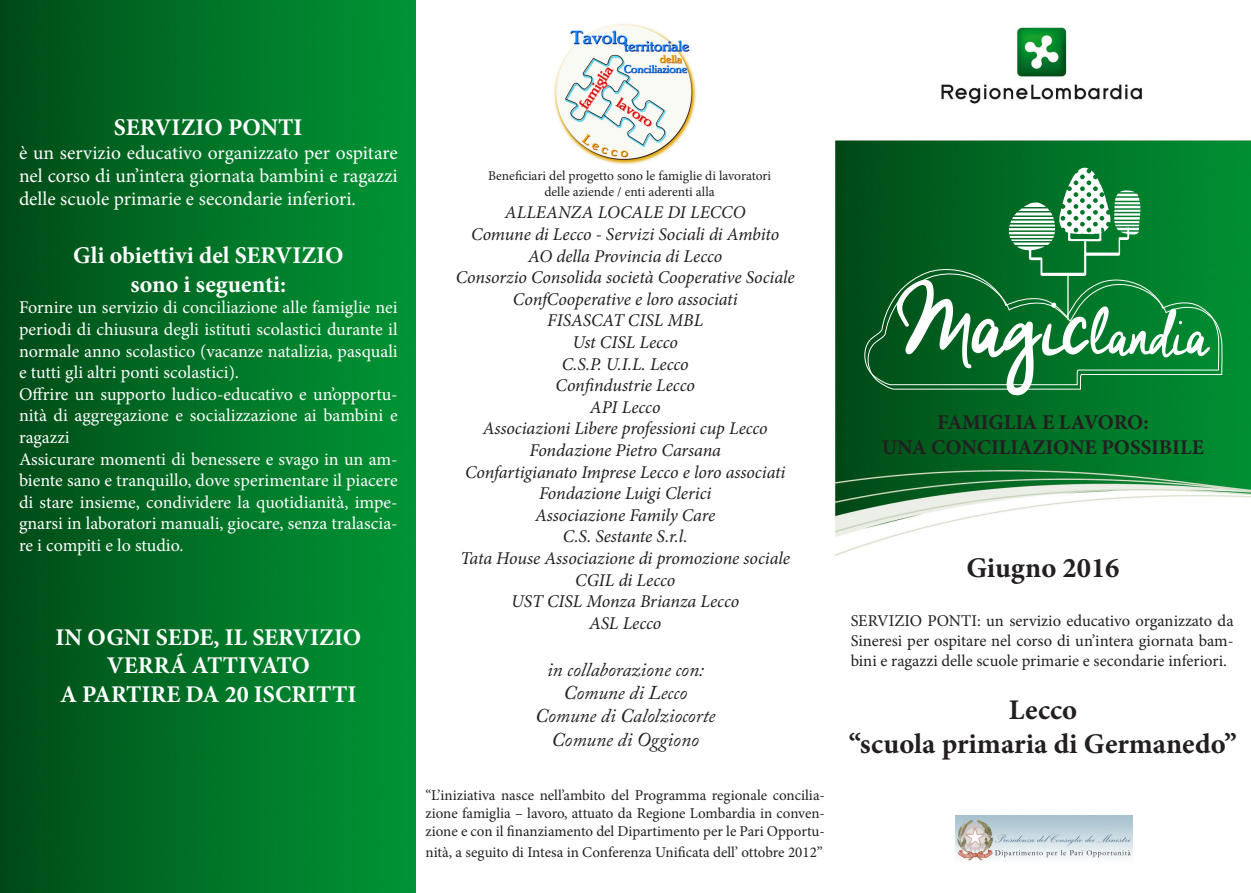
<style>
.page{position:relative;width:1251px;height:893px;background:#fff}
.page>*{position:absolute;margin:0;border:0;box-sizing:border-box;transform-origin:0 0}
.t1{font:78.45px "Cheddar Jack";letter-spacing:-.025em;color:#fff}
.t2{font:700 28.5px "Minion Pro";color:#231f20}
.t3{font:700 24px/28.8px "Minion Pro";color:#fff;text-align:center}
.t4{font:700 21px "Minion Pro";color:#231f20}
.t5{font:19.5px/23.4px "Minion Pro";color:#fff;text-align:justify}
.t6{font:italic 19.5px "Adobe Caslon Pro";color:#231f20}
.t7{font:18px/21.6px "Minion Pro";color:#fff;text-align:justify}
.t8{font:italic 18px "Minion Pro";letter-spacing:-.005em;color:#231f20}
.t9{font:16.5px/19.8px "Minion Pro";color:#231f20;text-align:justify}
.t10{font:15px/18px "Minion Pro";color:#231f20;text-align:justify}
.t11{font:13.5px "Minion Pro";color:#231f20}
.s1{font-size:122.1px}
</style>
<div class="page">
<img style="left:834px;top:26px;width:416px;height:831px">
<img style="left:0;top:0;width:415px;height:893px">
<img style="left:554px;top:23px;width:143px;height:142px">
<img style="left:955px;top:815px;width:177px;height:46px">
<svg style="left:863px;top:168px;width:359px;height:222px;background:#137835"></svg>
<p class="t3" style="left:114px;top:113px;width:190px">SERVIZIO PONTI</p>
<p class="t5" style="left:19px;top:141px;width:380px">è un servizio educativo organizzato per ospitare nel corso di un’intera giornata bambini e ragazzi delle scuole primarie e secondarie inferiori.</p>
<p class="t3" style="left:73px;top:241px;width:272px">Gli obiettivi del SERVIZIO</p>
<p class="t3" style="left:130px;top:269px;width:157px">sono i seguenti:</p>
<p class="t7" style="left:19px;top:297px;width:380px">Fornire un servizio di conciliazione alle famiglie nei periodi di chiusura degli istituti scolastici durante il normale anno scolastico (vacanze natalizia, pasquali e tutti gli altri ponti scolastici).</p>
<p class="t7" style="left:19px;top:383px;width:380px">Offrire un supporto ludico-educativo e un’opportu&shy;nità di aggregazione e socializzazione ai bambini e ragazzi</p>
<p class="t7" style="left:19px;top:448px;width:380px">Assicurare momenti di benessere e svago in un am&shy;biente sano e tranquillo, dove sperimentare il piacere di stare insieme, condividere la quotidianità, impe&shy;gnarsi in laboratori manuali, giocare, senza tralascia&shy;re i compiti e lo studio.</p>
<p class="t3" style="left:55px;top:622px;width:307px">IN OGNI SEDE, IL SERVIZIO<br>VERRÁ ATTIVATO</p>
<p class="t3" style="left:60px;top:680px;width:298px">A PARTIRE DA 20 ISCRITTI</p>
<p class="t11" style="left:488px;top:166px;width:284px">Beneficiari del progetto sono le famiglie di lavoratori</p>
<p class="t11" style="left:544px;top:183px;width:172px">delle aziende / enti aderenti alla</p>
<p class="t8" style="left:504px;top:200px;width:242px">ALLEANZA LOCALE DI LECCO</p>
<p class="t8" style="left:471px;top:222px;width:309px">Comune di Lecco - Servizi Sociali di Ambito</p>
<p class="t8" style="left:528px;top:244px;width:195px">AO della Provincia di Lecco</p>
<p class="t8" style="left:455px;top:265px;width:340px">Consorzio Consolida società Cooperative Sociale</p>
<p class="t8" style="left:513px;top:287px;width:226px">ConfCooperative e loro associati</p>
<p class="t8" style="left:547px;top:308px;width:157px">FISASCAT CISL MBL</p>
<p class="t8" style="left:572px;top:330px;width:107px">Ust CISL Lecco</p>
<p class="t8" style="left:561px;top:352px;width:128px">C.S.P. U.I.L. Lecco</p>
<p class="t8" style="left:555px;top:373px;width:141px">Confindustrie Lecco</p>
<p class="t8" style="left:590px;top:395px;width:72px">API Lecco</p>
<p class="t8" style="left:482px;top:416px;width:286px">Associazioni Libere professioni cup Lecco</p>
<p class="t8" style="left:529px;top:438px;width:193px">Fondazione Pietro Carsana</p>
<p class="t8" style="left:465px;top:460px;width:322px">Confartigianato Imprese Lecco e loro associati</p>
<p class="t8" style="left:539px;top:481px;width:174px">Fondazione Luigi Clerici</p>
<p class="t8" style="left:535px;top:503px;width:181px">Associazione Family Care</p>
<p class="t8" style="left:563px;top:524px;width:126px">C.S. Sestante S.r.l.</p>
<p class="t8" style="left:460px;top:546px;width:331px">Tata House Associazione di promozione sociale</p>
<p class="t8" style="left:575px;top:568px;width:102px">CGIL di Lecco</p>
<p class="t8" style="left:511px;top:589px;width:229px">UST CISL Monza Brianza Lecco</p>
<p class="t8" style="left:589px;top:611px;width:74px">ASL Lecco</p>
<p class="t6" style="left:547px;top:657px;width:158px">in collaborazione con:</p>
<p class="t6" style="left:563px;top:681px;width:125px">Comune di Lecco</p>
<p class="t6" style="left:535px;top:704px;width:182px">Comune di Calolziocorte</p>
<p class="t6" style="left:551px;top:728px;width:149px">Comune di Oggiono</p>
<p class="t10" style="left:425px;top:786px;width:401px">“L’iniziativa nasce nell’ambito del Programma regionale concilia&shy;zione famiglia – lavoro, attuato da Regione Lombardia in conven&shy;zione e con il finanziamento del Dipartimento per le Pari Opportu-</p>
<p class="t10" style="left:425px;top:844px;width:399px">nità, a seguito di Intesa in Conferenza Unificata dell’ ottobre 2012”</p>
<p class="t1" style="left:896px;top:290px;width:313px"><span class="s1">Magic</span>landia</p>
<p class="t4" style="left:937px;top:407px;width:213px">FAMIGLIA E LAVORO:</p>
<p class="t4" style="left:881px;top:432px;width:323px">UNA CONCILIAZIONE POSSIBILE</p>
<p class="t2" style="left:966px;top:548px;width:155px">Giugno 2016</p>
<p class="t9" style="left:850px;top:611px;width:384px">SERVIZIO PONTI: un servizio educativo organizzato da Sineresi per ospitare nel corso di un’intera giornata bam&shy;bini e ragazzi delle scuole primarie e secondarie inferiori.</p>
<p class="t2" style="left:1008px;top:690px;width:70px">Lecco</p>
<p class="t2" style="left:848px;top:724px;width:389px">“scuola primaria di Germanedo”</p>
</div>
